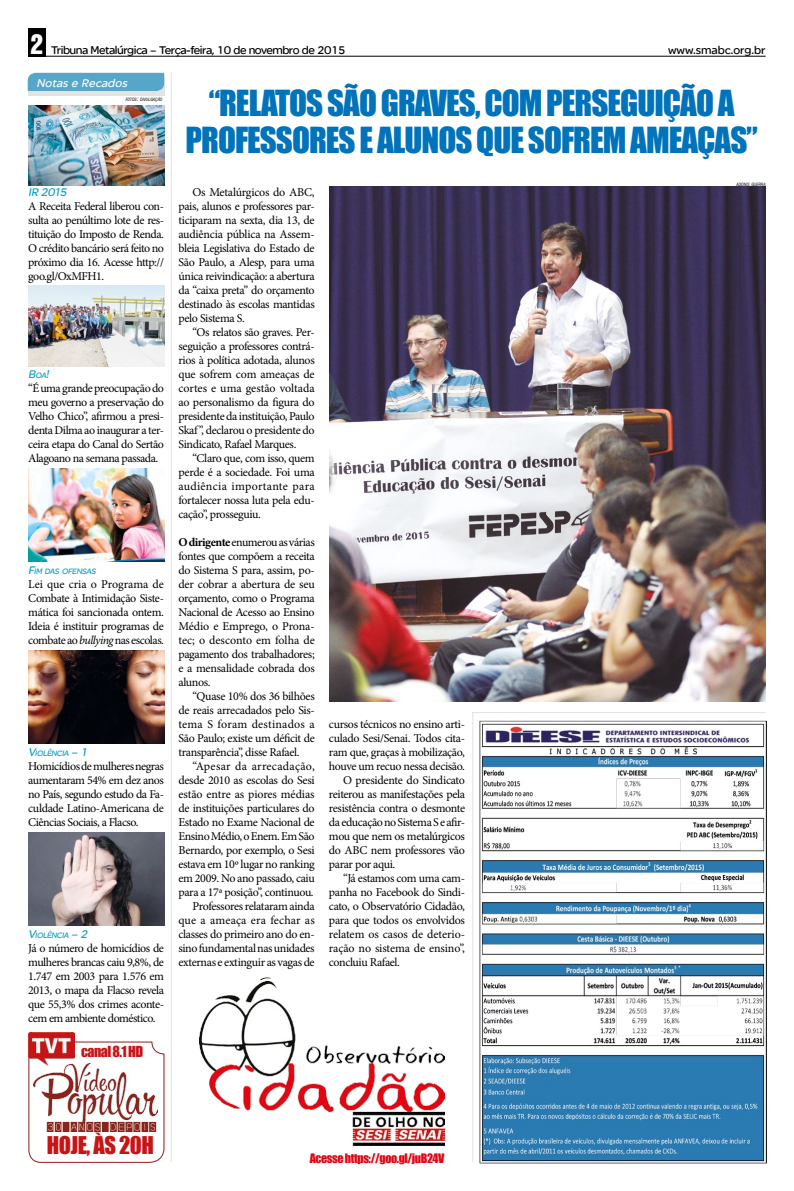
<style>
.page{position:relative;width:794px;height:1191px;background:#fff}
.page>*{position:absolute;margin:0;border:0;box-sizing:border-box;transform-origin:0 0}
.t1{font:33px/37px "Impact";letter-spacing:-.03em;color:#0073bb;text-align:center}
.t2{font:22.4px "Impact";letter-spacing:-.02em;color:#c71516}
.t3{font:14px "Impact";color:#c71516}
.t4{font:12px/14px "Minion Pro";letter-spacing:-.03em;color:#000;text-align:justify}
.t5{font:12px "SE Optimist Semi";letter-spacing:-.04em;color:#000}
.t6{font:12px "Impact";letter-spacing:-.03em;color:#e30613}
.t7{font:12px "Minion Pro";letter-spacing:-.005em;color:#000}
.t8{font:12px "Minion Pro";letter-spacing:-.01em;color:#000}
.t9{font:12px "SE Optimist Semi";color:#000}
.t10{font:italic 12px "SE Optimist Semi";color:#fff}
.t11{font:italic 12px "SE Optimist Semi";color:#10a0cb}
.t12{font:italic 8.4px "SE Optimist Semi";color:#10a0cb}
.t13{font:italic condensed 4.4px "Swiss 721 BT";color:#000}
.s1{font-family:"Helvetica Inserat";font-size:25px;color:#fff}
.s2{font-weight:700}
.s3{font-size:6.2px}
.s4{font-size:8.4px}
.s5{font-size:12px}
.s6{font-style:italic}
</style>
<div class="page">
<div style="left:28px;top:28px;width:17px;height:29px;background:#000"></div>
<hr style="left:28px;top:56px;width:737px;height:1px;background:#000">
<hr style="left:171px;top:72px;width:1px;height:1090px;background:#e3e3e3">
<img style="left:28px;top:832px;width:136px;height:93px">
<img style="left:28px;top:651px;width:136px;height:92px">
<img style="left:28px;top:468px;width:136px;height:93px">
<img style="left:28px;top:286px;width:136px;height:80px">
<img style="left:28px;top:105px;width:136px;height:80px">
<div style="left:28px;top:77px;width:136px;height:18px;background:#e3e3e3"></div>
<div style="left:28px;top:73px;width:136px;height:18px;background:#55a6c9"></div>
<img style="left:329px;top:187px;width:436px;height:515px">
<hr style="left:472px;top:712px;width:293px;height:1px;background:#e3e3e3">
<hr style="left:472px;top:712px;width:1px;height:450px;background:#e3e3e3">
<img style="left:479px;top:721px;width:287px;height:442px">
<svg style="left:28px;top:1041px;width:137px;height:122px"></svg>
<img style="left:28px;top:1032px;width:47px;height:33px">
<img style="left:34px;top:1063px;width:124px;height:68px">
<img style="left:199px;top:977px;width:245px;height:168px">
<p class="t5" style="left:31px;top:43px;width:316px"><span class="s1">2</span> Tribuna Metalúrgica – Terça-feira, 10 de novembro de 2015</p>
<p class="t9" style="left:668px;top:43px;width:99px">www.smabc.org.br</p>
<h1 class="t1" style="left:186px;top:84px;width:573px">“RELATOS SÃO GRAVES, COM PERSEGUIÇÃO A<br>PROFESSORES E ALUNOS QUE SOFREM AMEAÇAS”</h1>
<p class="t4" style="left:178px;top:185px;width:138px;text-indent:14px">Os Metalúrgicos do ABC, pais, alunos e professores par&shy;ticiparam na sexta, dia 13, de audiência pública na Assem&shy;bleia Legislativa do Estado de São Paulo, a Alesp, para uma única reivindicação: a abertura da “caixa preta” do orçamento destinado às escolas mantidas pelo Sistema S.</p>
<p class="t4" style="left:178px;top:325px;width:138px;text-indent:14px">“Os relatos são graves. Per&shy;seguição a professores contrá&shy;rios à política adotada, alunos que sofrem com ameaças de cortes e uma gestão voltada ao personalismo da figura do presidente da instituição, Paulo Skaf”, declarou o presidente do Sindicato, Rafael Marques.</p>
<p class="t4" style="left:178px;top:451px;width:138px;text-indent:14px">“Claro que, com isso, quem perde é a sociedade. Foi uma audiência importante para fortalecer nossa luta pela edu&shy;cação”, prosseguiu.</p>
<p class="t4" style="left:178px;top:535px;width:138px"><span class="s2">O dirigente</span> enumerou as várias fontes que compõem a receita do Sistema S para, assim, po&shy;der cobrar a abertura de seu orçamento, como o Programa Nacional de Acesso ao Ensino Médio e Emprego, o Prona&shy;tec; o desconto em folha de pagamento dos trabalhadores; e a mensalidade cobrada dos alunos.</p>
<p class="t4" style="left:178px;top:689px;width:138px;text-indent:14px">“Quase 10% dos 36 bilhões de reais arrecadados pelo Sis&shy;tema S foram destinados a São Paulo; existe um déficit de transparência”, disse Rafael.</p>
<p class="t4" style="left:178px;top:759px;width:138px;text-align:right">“Apesar da arrecadação, desde 2010 as escolas do Sesi estão entre as piores médias de instituições particulares do<br>Estado no Exame Nacional de<br>Ensino Médio, o Enem. Em São<br>Bernardo, por exemplo, o Sesi estava em 10º lugar no ranking em 2009. No ano passado, caiu para a 17ª posição”, continuou.<br>Professores relataram ainda que a ameaça era fechar as classes do primeiro ano do en&shy;sino fundamental nas unidades externas e extinguir as vagas de</p>
<p class="t10" style="left:36px;top:76px;width:95px">Notas e Recados</p>
<p class="t13" style="left:126px;top:97px;width:38px">FOTOS<span class="s3">:</span> DIVULGAÇÃO</p>
<p class="t13" style="left:736px;top:181px;width:31px">ADONIS GUERRA</p>
<p class="t11" style="left:28px;top:185px;width:43px">IR 2015</p>
<p class="t4" style="left:28px;top:199px;width:137px">A Receita Federal liberou con&shy;sulta ao penúltimo lote de res&shy;tituição do Imposto de Renda.<br>O crédito bancário será feito no próximo dia 16. Acesse http:// goo.gl/OxMFH1.</p>
<p class="t11" style="left:28px;top:367px;width:25px">B<span class="s4">OA</span>!</p>
<p class="t4" style="left:28px;top:381px;width:137px">“É uma grande preocupação do meu governo a preservação do Velho Chico”, afirmou a presi&shy;denta Dilma ao inaugurar a ter&shy;ceira etapa do Canal do Sertão Alagoano na semana passada.</p>
<p class="t12" style="left:28px;top:566px;width:71px"><span class="s5">F</span>I M DAS OFENSAS</p>
<p class="t4" style="left:28px;top:577px;width:137px">Lei que cria o Programa de Combate à Intimidação Siste&shy;mática foi sancionada ontem.<br>Ideia é instituir programas de combate ao <span class="s6">bullying</span> nas escolas.</p>
<p class="t4" style="left:329px;top:717px;width:138px">cursos técnicos no ensino arti-</p>
<p class="t4" style="left:329px;top:731px;width:138px">culado Sesi/Senai. Todos cita-</p>
<p class="t4" style="left:329px;top:745px;width:138px">ram que, graças à mobilização,</p>
<p class="t4" style="left:329px;top:759px;width:138px">houve um recuo nessa decisão.</p>
<p class="t4" style="left:343px;top:773px;width:123px">O presidente do Sindicato</p>
<p class="t4" style="left:329px;top:787px;width:138px">reiterou as manifestações pela</p>
<p class="t4" style="left:329px;top:801px;width:138px">resistência contra o desmonte</p>
<p class="t4" style="left:329px;top:815px;width:138px">da educação no Sistema S e afir-</p>
<p class="t4" style="left:329px;top:829px;width:138px">mou que nem os metalúrgicos</p>
<p class="t4" style="left:329px;top:843px;width:138px">do ABC nem professores vão</p>
<p class="t4" style="left:329px;top:857px;width:68px">parar por aqui.</p>
<p class="t4" style="left:343px;top:871px;width:123px">“Já estamos com uma cam-</p>
<p class="t4" style="left:329px;top:885px;width:138px">panha no Facebook do Sindi-</p>
<p class="t4" style="left:329px;top:899px;width:138px">cato, o Observatório Cidadão,</p>
<p class="t4" style="left:329px;top:913px;width:138px">para que todos os envolvidos</p>
<p class="t7" style="left:329px;top:926px;width:138px">relatem os casos de deterio-</p>
<p class="t8" style="left:329px;top:940px;width:138px">ração no sistema de ensino”,</p>
<p class="t4" style="left:329px;top:955px;width:73px">concluiu Rafael.</p>
<p class="t12" style="left:28px;top:748px;width:63px"><span class="s5">V</span>IOLÊNCIA <span class="s5">– 1</span></p>
<p class="t4" style="left:28px;top:759px;width:137px">Homicídios de mulheres negras aumentaram 54% em dez anos no País, segundo estudo da Fa&shy;culdade Latino-Americana de Ciências Sociais, a Flacso.</p>
<p class="t12" style="left:28px;top:930px;width:63px"><span class="s5">V</span>IOLÊNCIA <span class="s5">– 2</span></p>
<p class="t4" style="left:28px;top:941px;width:137px">Já o número de homicídios de mulheres brancas caiu 9,8%, de 1.747 em 2003 para 1.576 em 2013, o mapa da Flacso revela que 55,3% dos crimes aconte&shy;cem em ambiente doméstico.</p>
<p class="t3" style="left:81px;top:1040px;width:63px">CANAL 8.1 HD</p>
<h2 class="t2" style="left:47px;top:1128px;width:108px">HOJE, ÀS 20H</h2>
<p class="t6" style="left:310px;top:1148px;width:136px">ACESSE HTTPS://GOO.GL/JUB24V</p>
</div>
